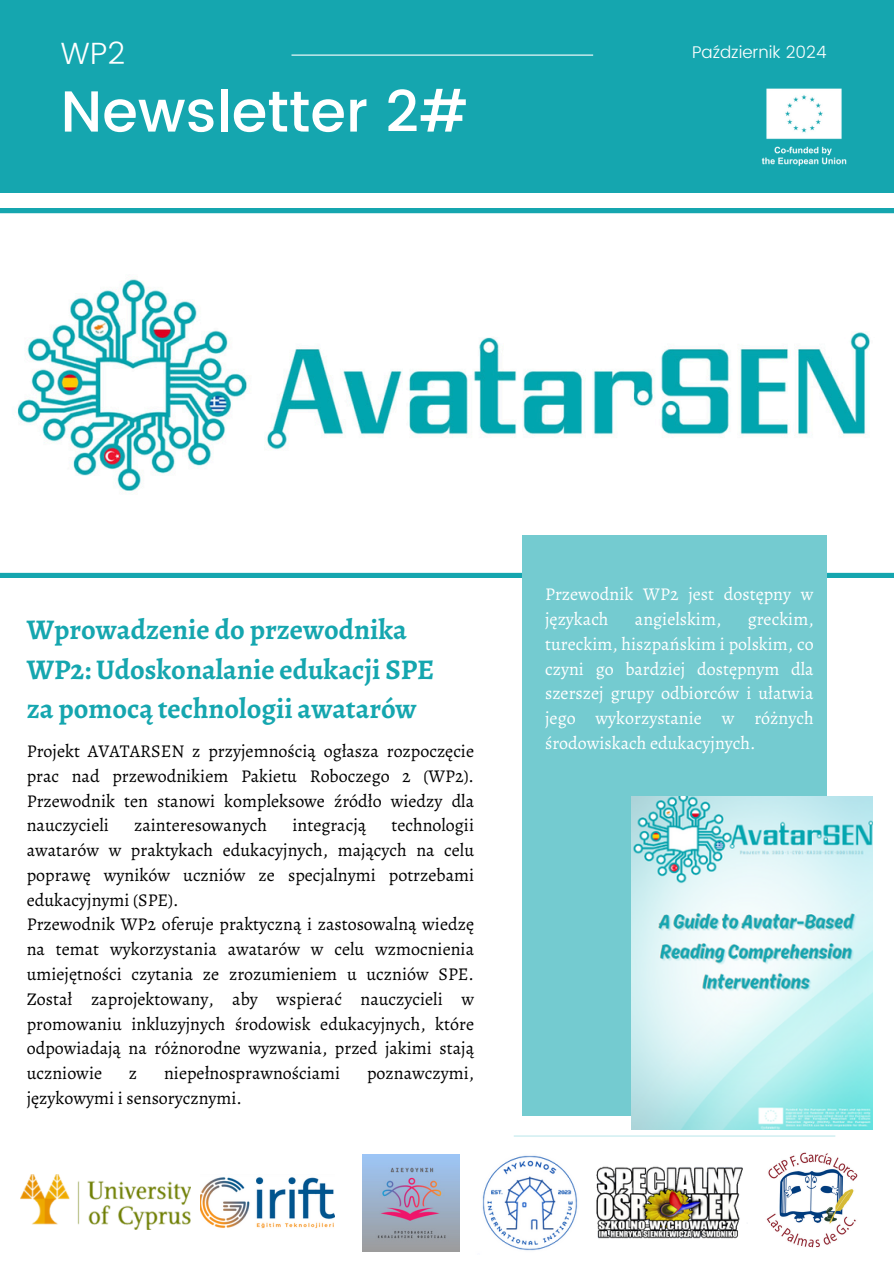
<style>
.page{position:relative;width:894px;height:1264px;background:#fff}
.page>*{position:absolute;margin:0;border:0;box-sizing:border-box;transform-origin:0 0}
.t1{font:500 57.75px "Poppins";color:#fff}
.t2{font:300 30.75px "Poppins";color:#fff}
.t3{font:700 28.5px/39.3px "Alegreya";color:#15a6af}
.t4{font:18px/24.8px "Alegreya";color:#000;text-align:justify}
.t5{font:18px/24.8px "Alegreya";color:#fff}
.t6{font:300 16.95px "Poppins";color:#fff}
</style>
<div class="page">
<svg style="left:0;top:209px;width:893px;height:368px"></svg>
<div style="left:0;top:0;width:893px;height:193px;background:#15a6af"></div>
<div style="left:522px;top:535px;width:304px;height:581px;background:#74cbd0"></div>
<img style="left:631px;top:796px;width:240px;height:333px">
<hr style="left:291px;top:55px;width:302px;height:1px;background:#fff">
<img style="left:761px;top:88px;width:86px;height:78px">
<img style="left:20px;top:1174px;width:170px;height:55px">
<img style="left:200px;top:1177px;width:134px;height:52px">
<img style="left:596px;top:1166px;width:147px;height:73px">
<img style="left:751px;top:1136px;width:107px;height:112px">
<img style="left:362px;top:1154px;width:97px;height:96px">
<img style="left:482px;top:1155px;width:96px;height:96px">
<hr style="left:513px;top:1135px;width:322px;height:1px;background:#c0e8ec">
<p class="t2" style="left:61px;top:35px;width:66px">WP2</p>
<p class="t1" style="left:61px;top:78px;width:410px">Newsletter 2#</p>
<h1 class="t6" style="left:691px;top:42px;width:136px">Październik 2024</h1>
<p class="t3" style="left:27px;top:610px;width:409px">Wprowadzenie do przewodnika<br>WP2: Udoskonalanie edukacji SPE za pomocą technologii awatarów</p>
<p class="t4" style="left:27px;top:738px;width:448px">Projekt AVATARSEN z przyjemnością ogłasza rozpoczęcie prac nad przewodnikiem Pakietu Roboczego 2 (WP2).<br>Przewodnik ten stanowi kompleksowe źródło wiedzy dla nauczycieli</p>
<p class="t4" style="left:27px;top:813px;width:448px;text-indent:364px">technologii awatarów w praktykach edukacyjnych, mających na celu poprawę wyników uczniów ze specjalnymi potrzebami edukacyjnymi (SPE).</p>
<h2 class="t4" style="left:27px;top:912px;width:448px">Przewodnik WP2 oferuje praktyczną i zastosowalną wiedzę na temat wykorzystania awatarów w celu wzmocnienia umiejętności czytania ze zrozumieniem u uczniów SPE.<br>Został zaprojektowany, aby wspierać nauczycieli w promowaniu inkluzyjnych środowisk edukacyjnych, które odpowiadają na różnorodne wyzwania, przed jakimi stają uczniowie</h2>
<p class="t4" style="left:134px;top:813px;width:134px">zainteresowanych</p>
<p class="t4" style="left:292px;top:813px;width:75px">integracją</p>
<h2 class="t4" style="left:129px;top:1060px;width:10px">z</h2>
<h2 class="t4" style="left:164px;top:1060px;width:178px">niepełnosprawnościami</h2>
<h2 class="t4" style="left:367px;top:1060px;width:108px">poznawczymi,</h2>
<h2 class="t4" style="left:27px;top:1085px;width:217px">językowymi i sensorycznymi.</h2>
<p class="t5" style="left:545px;top:582px;width:270px">Przewodnik WP2 jest dostępny w językach</p>
<p class="t5" style="left:545px;top:606px;width:270px;text-align:justify;text-indent:202px">greckim, tureckim, hiszpańskim i polskim, co czyni go bardziej dostępnym dla szerszej grupy odbiorców i ułatwia jego wykorzystanie w różnych środowiskach edukacyjnych.</p>
<p class="t5" style="left:634px;top:606px;width:88px">angielskim,</p>
</div>
